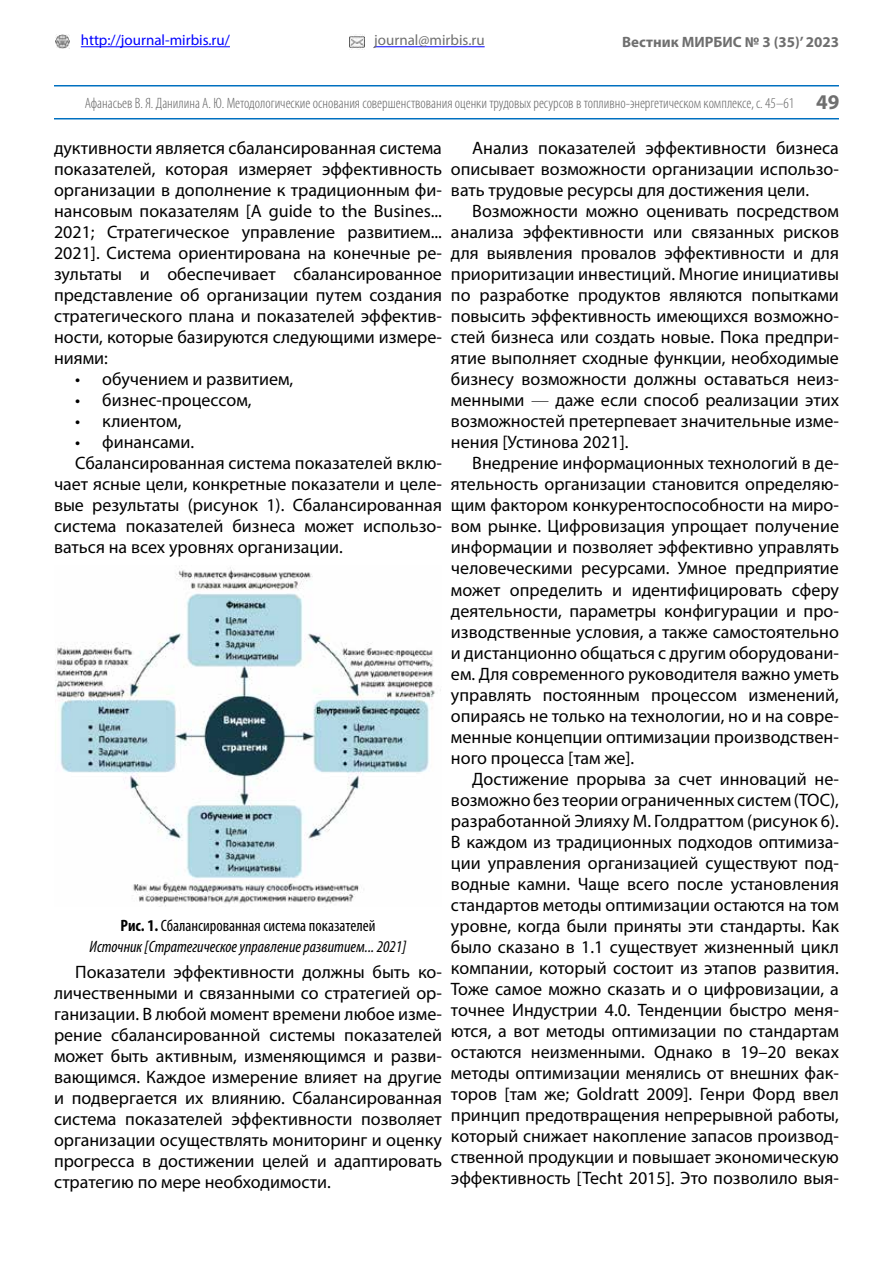
<style>
.page{position:relative;width:893px;height:1263px;background:#fff}
.page>*{position:absolute;margin:0;border:0;box-sizing:border-box;transform-origin:0 0}
.t1{font:18px/21px "Myriad Pro";color:#000;text-align:justify}
.t2{font:italic condensed 16.5px/21px "Myriad Pro";color:#000;text-align:center}
.t3{font:300 condensed 15px "Myriad Pro";color:#636363}
.t4{font:15px "Myriad Pro";color:#00f}
.t5{font:700 15px "Myriad Pro";color:#6f6f6f}
.t6{font:15px "Myriad Pro";color:#6f6f6f}
.s1{font-weight:700;font-stretch:normal;font-size:21px;color:#6f6f6f}
.s2{font-weight:700;font-style:normal}
.s3{font-style:normal}
.s4{font-weight:300;font-stretch:condensed}
</style>
<div class="page">
<hr style="left:54px;top:118px;width:785px;height:1px;background:#0070c0">
<img style="left:55px;top:34px;width:15px;height:15px">
<img style="left:349px;top:34px;width:16px;height:15px">
<hr style="left:81px;top:46px;width:149px;height:1px;background:#00f">
<hr style="left:374px;top:46px;width:111px;height:1px;background:#00f">
<hr style="left:54px;top:85px;width:785px;height:1px;background:#0070c0">
<img style="left:55px;top:567px;width:386px;height:339px">
<p class="t4" style="left:81px;top:31px;width:151px">http://journal-mirbis.ru/</p>
<p class="t6" style="left:374px;top:31px;width:112px">journal@mirbis.ru</p>
<p class="t5" style="left:622px;top:32px;width:218px">Вестник МИРБИС № 3 (35)’ 2023</p>
<p class="t3" style="left:85px;top:94px;width:756px">Афанасьев В. Я. Данилина А. Ю. Методологические основания совершенствования оценки трудовых ресурсов в топливно-энергетическом комплексе, c. 45–61 <span class="s1">49</span></p>
<p class="t1" style="left:54px;top:137px;width:389px">дуктивности является сбалансированная система показателей, которая измеряет эффективность организации в дополнение к традиционным фи&shy;нансовым показателям [A guide to the Busines...<br>2021; Стратегическое управление развитием...<br>2021]. Система ориентирована на конечные ре&shy;зультаты и обеспечивает сбалансированное представление об организации путем создания стратегического плана и показателей эффектив&shy;ности, которые базируются следующими измере&shy;ниями:</p>
<p class="t1" style="left:75px;top:368px;width:219px">• обучением и развитием,</p>
<p class="t1" style="left:75px;top:389px;width:178px">• бизнес-процессом,</p>
<p class="t1" style="left:75px;top:411px;width:108px">• клиентом,</p>
<p class="t1" style="left:75px;top:432px;width:120px">• финансами.</p>
<p class="t1" style="left:75px;top:453px;width:368px">Сбалансированная система показателей вклю-</p>
<p class="t1" style="left:54px;top:474px;width:389px">чает ясные цели, конкретные показатели и целе-</p>
<p class="t1" style="left:54px;top:495px;width:389px">вые результаты (рисунок 1). Сбалансированная</p>
<p class="t1" style="left:54px;top:516px;width:389px">система показателей бизнеса может использо-</p>
<p class="t1" style="left:54px;top:537px;width:290px">ваться на всех уровнях организации.</p>
<p class="t2" style="left:90px;top:915px;width:318px"><span class="s2">Рис. 1.</span> <span class="s3">Сбалансированная система показателей<br></span>Источник [Стратегическое управление развитием... 2021]</p>
<p class="t1" style="left:54px;top:961px;width:389px;text-indent:21px">Показатели эффективности должны быть ко&shy;личественными и связанными со стратегией ор&shy;ганизации. В любой момент времени любое изме&shy;рение сбалансированной системы показателей может быть активным, изменяющимся и разви&shy;вающимся. Каждое измерение влияет на другие и подвергается их влиянию. Сбалансированная система показателей эффективности позволяет организации осуществлять мониторинг и оценку прогресса в достижении целей и адаптировать стратегию по мере необходимости.</p>
<p class="t1" style="left:451px;top:137px;width:389px;text-indent:21px">Анализ показателей эффективности бизнеса описывает возможности организации использо&shy;вать трудовые ресурсы для достижения цели.</p>
<p class="t1" style="left:451px;top:201px;width:389px;text-indent:21px">Возможности можно оценивать посредством анализа эффективности или связанных рисков для выявления провалов эффективности и для приоритизации инвестиций. Многие инициативы по разработке продуктов являются попытками повысить эффективность имеющихся возможно&shy;стей бизнеса или создать новые. Пока предпри&shy;ятие выполняет сходные функции, необходимые бизнесу возможности должны оставаться неиз&shy;менными <span class="s4">—</span> даже если способ реализации этих возможностей претерпевает значительные изме&shy;нения [Устинова 2021].</p>
<p class="t1" style="left:451px;top:453px;width:389px;text-indent:21px">Внедрение информационных технологий в де&shy;ятельность организации становится определяю&shy;щим фактором конкурентоспособности на миро&shy;вом рынке. Цифровизация упрощает получение информации и позволяет эффективно управлять человеческими ресурсами. Умное предприятие может определить и идентифицировать сферу деятельности, параметры конфигурации и про&shy;изводственные условия, а также самостоятельно и дистанционно общаться с другим оборудовани&shy;ем. Для современного руководителя важно уметь управлять постоянным процессом изменений, опираясь не только на технологии, но и на совре&shy;менные концепции оптимизации производствен&shy;ного процесса [там же].</p>
<p class="t1" style="left:451px;top:768px;width:389px;text-indent:21px">Достижение прорыва за счет инноваций не&shy;возможно без теории ограниченных систем (ТОС), разработанной Элияху М. Голдраттом (рисунок 6).<br>В каждом из традиционных подходов оптимиза&shy;ции управления организацией существуют под&shy;водные камни. Чаще всего после установления стандартов методы оптимизации остаются на том уровне, когда были приняты эти стандарты. Как было сказано в 1.1 существует жизненный цикл компании, который состоит из этапов развития.<br>Тоже самое можно сказать и о цифровизации, а точнее Индустрии 4.0. Тенденции быстро меня&shy;ются, а вот методы оптимизации по стандартам остаются неизменными. Однако в 19–20 веках методы оптимизации менялись от внешних фак&shy;торов [там же; Goldratt 2009]. Генри Форд ввел принцип предотвращения непрерывной работы, который снижает накопление запасов производ&shy;ственной продукции и повышает экономическую эффективность [Techt 2015]. Это позволило выя-</p>
</div>
